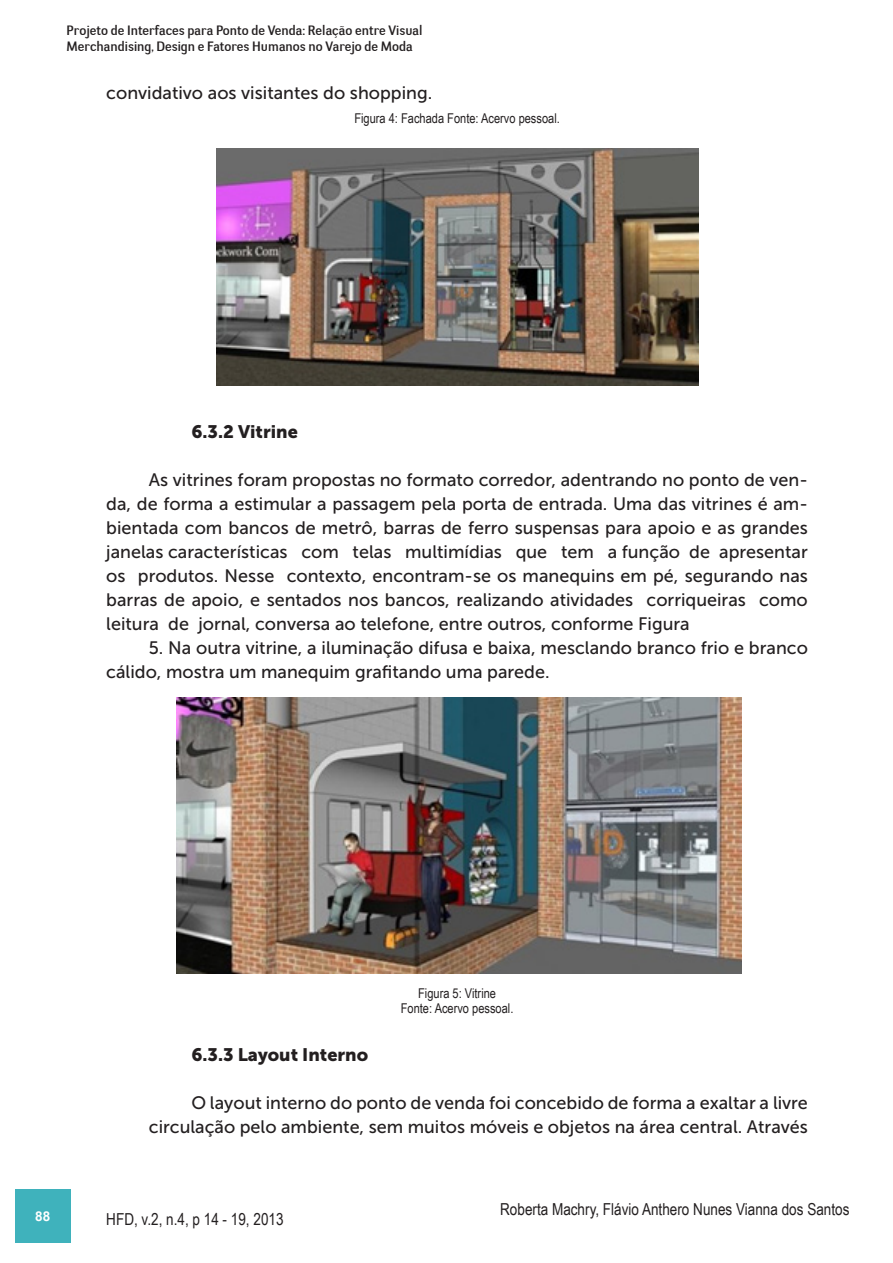
<style>
.page{position:relative;width:893px;height:1263px;background:#fff}
.page>*{position:absolute;margin:0;border:0;box-sizing:border-box;transform-origin:0 0}
.Corpo{font:18px/24px "Museo Sans 500";color:#231f20;text-align:justify}
.subtitulo_de_subtitu{font:18px/24px "Museo Sans 500";color:#231f20;text-align:right}
.subtitulo_de_subtitu-2{font:18px "Museo Sans 900";color:#231f20}
.autores_rodapé{font:16.5px "Arial Narrow";color:#231f20}
.t1{font:13.5px/16.2px "Negotiate Free";color:#231f20}
.LEGENDAHFD{font:13.5px "Arial Narrow";color:#231f20}
.t2{font:700 13.5px "Arial";color:#fff}
</style>
<div class="page">
<div style="left:15px;top:1189px;width:55px;height:53px;background:#3fb2bc"></div>
<img style="left:216px;top:149px;width:482px;height:236px">
<img style="left:177px;top:697px;width:564px;height:277px">
<p class="t1" style="left:67px;top:22px;width:357px">Projeto de Interfaces para Ponto de Venda: Relação entre Visual<br>Merchandising, Design e Fatores Humanos no Varejo de Moda</p>
<p class="Corpo" style="left:106px;top:80px;width:327px">convidativo aos visitantes do shopping.</p>
<p class="LEGENDAHFD" style="left:354px;top:108px;width:207px">Figura 4: Fachada Fonte: Acervo pessoal.</p>
<p class="subtitulo_de_subtitu-2" style="left:191px;top:421px;width:108px">6.3.2 Vitrine</p>
<p class="Corpo" style="left:106px;top:467px;width:703px;text-indent:43px">As vitrines foram propostas no formato corredor, adentrando no ponto de ven&shy;da, de forma a estimular a passagem pela porta de entrada. Uma das vitrines é am&shy;bientada com bancos de metrô, barras de ferro suspensas para apoio e as grandes janelas características com telas multimídias que tem a função de apresentar os produtos. Nesse contexto, encontram-se os manequins em pé, segurando nas barras de apoio, e sentados nos bancos, realizando atividades corriqueiras como leitura de jornal, conversa ao telefone, entre outros, conforme Figura</p>
<p class="Corpo" style="left:106px;top:635px;width:703px;text-indent:43px">5. Na outra vitrine, a iluminação difusa e baixa, mesclando branco frio e branco cálido, mostra um manequim grafitando uma parede.</p>
<p class="LEGENDAHFD" style="left:418px;top:983px;width:79px">Figura 5: Vitrine</p>
<p class="LEGENDAHFD" style="left:401px;top:998px;width:114px">Fonte: Acervo pessoal.</p>
<p class="subtitulo_de_subtitu-2" style="left:191px;top:1044px;width:178px">6.3.3 Layout Interno</p>
<p class="subtitulo_de_subtitu" style="left:149px;top:1091px;width:661px">O layout interno do ponto de venda foi concebido de forma a exaltar a livre circulação pelo ambiente, sem muitos móveis e objetos na área central. Através</p>
<p class="t2" style="left:39px;top:1207px;width:17px">88</p>
<p class="autores_rodapé" style="left:500px;top:1197px;width:351px">Roberta Machry, Flávio Anthero Nunes Vianna dos Santos</p>
<p class="t2" style="left:35px;top:1207px;width:17px">88</p>
<p class="autores_rodapé" style="left:106px;top:1206px;width:179px">HFD, v.2, n.4, p 14 - 19, 2013</p>
</div>
